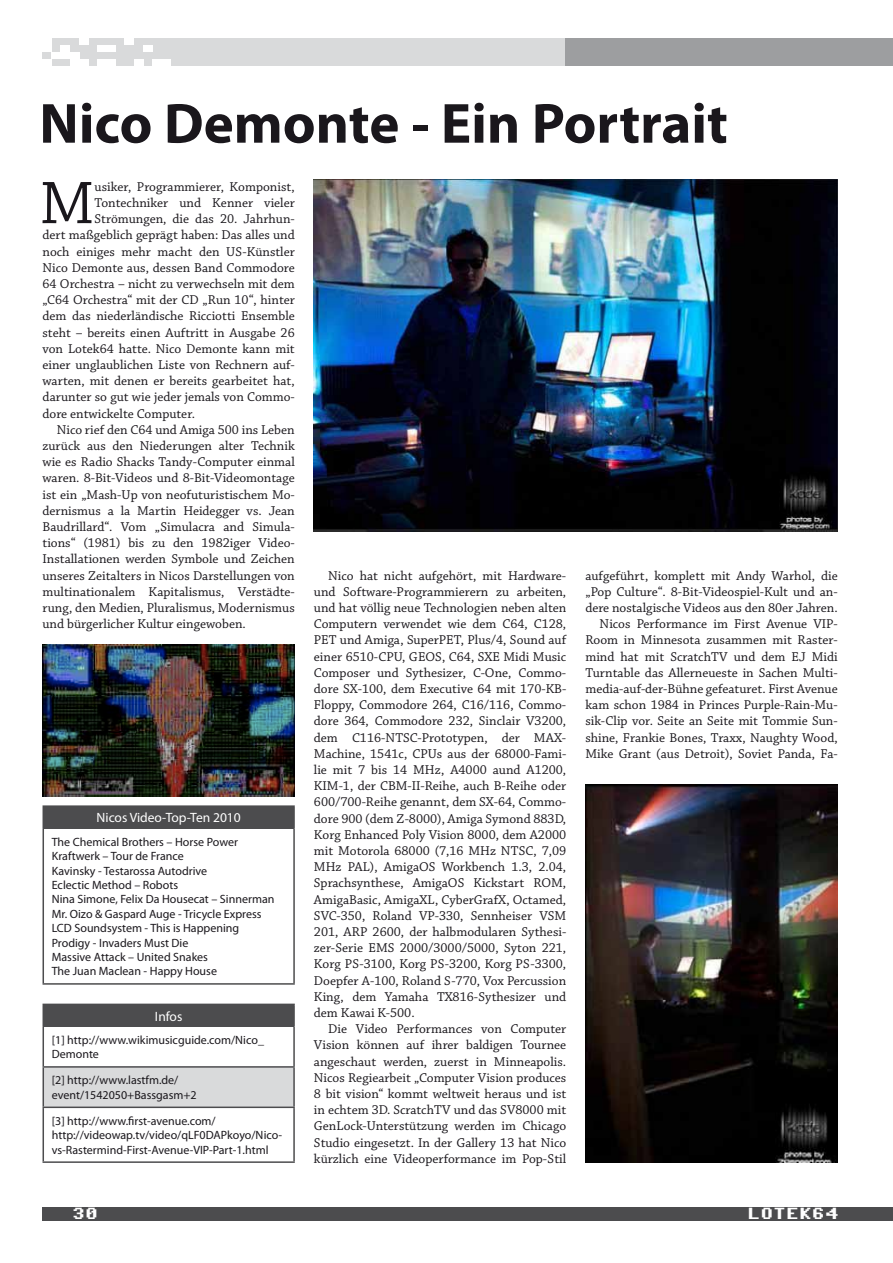
<style>
.page{position:relative;width:893px;height:1263px;background:#fff}
.page>*{position:absolute;margin:0;border:0;box-sizing:border-box;transform-origin:0 0}
.t1{font:63.3px "Chaparral Pro";color:#1a171c}
.t2{font:700 57px "Myriad Pro";color:#1a171c}
.t3{font:16.5px "Commodore 64";color:#fff}
.t4{font:13.5px/16.2px "Chaparral Pro";color:#1a171c;text-align:justify}
.t5{font:13.5px "Myriad Pro";color:#fff}
.t6{font:12px/14.4px "Myriad Pro";color:#1a171c}
</style>
<div class="page">
<div style="left:43px;top:806px;width:251px;height:22px;background:#4c4c4e"></div>
<hr style="left:43px;top:805px;width:252px;height:2px;background:#4c4c4e">
<hr style="left:293px;top:807px;width:2px;height:21px;background:#4c4c4e">
<hr style="left:43px;top:828px;width:1px;height:155px;background:#4c4c4e">
<hr style="left:293px;top:828px;width:2px;height:155px;background:#4c4c4e">
<hr style="left:43px;top:983px;width:252px;height:2px;background:#4c4c4e">
<div style="left:43px;top:1004px;width:251px;height:22px;background:#4c4c4e"></div>
<div style="left:43px;top:1067px;width:251px;height:40px;background:#d9dadb"></div>
<hr style="left:43px;top:1003px;width:252px;height:2px;background:#4c4c4e">
<hr style="left:293px;top:1005px;width:2px;height:21px;background:#4c4c4e">
<hr style="left:43px;top:1026px;width:1px;height:40px;background:#4c4c4e">
<hr style="left:293px;top:1026px;width:2px;height:40px;background:#4c4c4e">
<hr style="left:43px;top:1066px;width:252px;height:2px;background:#4c4c4e">
<hr style="left:43px;top:1068px;width:1px;height:38px;background:#4c4c4e">
<hr style="left:293px;top:1068px;width:2px;height:38px;background:#4c4c4e">
<hr style="left:43px;top:1106px;width:252px;height:2px;background:#4c4c4e">
<hr style="left:43px;top:1108px;width:1px;height:53px;background:#4c4c4e">
<hr style="left:293px;top:1108px;width:2px;height:53px;background:#4c4c4e">
<hr style="left:43px;top:1161px;width:252px;height:2px;background:#4c4c4e">
<img style="left:585px;top:785px;width:253px;height:378px">
<img style="left:314px;top:180px;width:524px;height:351px">
<img style="left:43px;top:644px;width:251px;height:152px">
<div style="left:43px;top:38px;width:522px;height:27px;background:#d9dadb"></div>
<div style="left:565px;top:38px;width:328px;height:27px;background:#9d9ea0"></div>
<div style="left:143px;top:45px;width:9px;height:7px;background:#fff"></div>
<div style="left:52px;top:52px;width:9px;height:7px;background:#fff"></div>
<div style="left:61px;top:45px;width:9px;height:7px;background:#fff"></div>
<div style="left:43px;top:38px;width:9px;height:7px;background:#fff"></div>
<div style="left:125px;top:38px;width:9px;height:7px;background:#fff"></div>
<div style="left:79px;top:38px;width:9px;height:7px;background:#fff"></div>
<div style="left:97px;top:45px;width:10px;height:7px;background:#fff"></div>
<div style="left:107px;top:45px;width:9px;height:7px;background:#fff"></div>
<div style="left:43px;top:45px;width:9px;height:7px;background:#fff"></div>
<div style="left:61px;top:52px;width:9px;height:7px;background:#fff"></div>
<div style="left:70px;top:52px;width:9px;height:7px;background:#fff"></div>
<div style="left:70px;top:59px;width:9px;height:6px;background:#fff"></div>
<div style="left:79px;top:59px;width:9px;height:6px;background:#fff"></div>
<div style="left:97px;top:59px;width:10px;height:6px;background:#fff"></div>
<div style="left:107px;top:59px;width:9px;height:6px;background:#fff"></div>
<div style="left:134px;top:59px;width:9px;height:6px;background:#fff"></div>
<div style="left:152px;top:59px;width:9px;height:6px;background:#fff"></div>
<div style="left:161px;top:59px;width:10px;height:6px;background:#fff"></div>
<div style="left:43px;top:59px;width:9px;height:6px;background:#fff"></div>
<div style="left:43px;top:1207px;width:850px;height:13px;background:#4c4c4e"></div>
<h2 class="t2" style="left:39px;top:86px;width:690px">Nico Demonte - Ein Portrait</h2>
<h1 class="t1" style="left:40px;top:168px;width:57px">M</h1>
<p class="t4" style="left:95px;top:179px;width:202px">usiker, Programmierer, Komponist,</p>
<p class="t4" style="left:95px;top:195px;width:202px">Tontechniker und Kenner vieler</p>
<p class="t4" style="left:95px;top:211px;width:202px">Strömungen, die das 20. Jahrhun-</p>
<p class="t4" style="left:43px;top:228px;width:254px">dert maßgeblich geprägt haben: Das alles und</p>
<p class="t4" style="left:43px;top:244px;width:254px">noch einiges mehr macht den US-Künstler</p>
<p class="t4" style="left:43px;top:260px;width:254px">Nico Demonte aus, dessen Band Commodore</p>
<p class="t4" style="left:43px;top:276px;width:254px">64 Orchestra – nicht zu verwechseln mit dem</p>
<p class="t4" style="left:43px;top:292px;width:254px">„C64 Orchestra“ mit der CD „Run 10“, hinter</p>
<p class="t4" style="left:43px;top:309px;width:254px">dem das niederländische Ricciotti Ensemble</p>
<p class="t4" style="left:43px;top:325px;width:254px">steht – bereits einen Auftritt in Ausgabe 26</p>
<p class="t4" style="left:43px;top:341px;width:254px">von Lotek64 hatte. Nico Demonte kann mit</p>
<p class="t4" style="left:43px;top:357px;width:254px">einer unglaublichen Liste von Rechnern auf-</p>
<p class="t4" style="left:43px;top:373px;width:254px">warten, mit denen er bereits gearbeitet hat,</p>
<p class="t4" style="left:43px;top:390px;width:254px">darunter so gut wie jeder jemals von Commo-</p>
<p class="t4" style="left:43px;top:406px;width:154px">dore entwickelte Computer.</p>
<p class="t4" style="left:57px;top:422px;width:239px">Nico rief den C64 und Amiga 500 ins Leben</p>
<p class="t4" style="left:43px;top:438px;width:254px">zurück aus den Niederungen alter Technik</p>
<p class="t4" style="left:43px;top:454px;width:254px">wie es Radio Shacks Tandy-Computer einmal</p>
<p class="t4" style="left:43px;top:471px;width:254px">waren. 8-Bit-Videos und 8-Bit-Videomontage</p>
<p class="t4" style="left:43px;top:487px;width:254px">ist ein „Mash-Up von neofuturistischem Mo-</p>
<p class="t4" style="left:43px;top:503px;width:254px">dernismus a la Martin Heidegger vs. Jean</p>
<p class="t4" style="left:43px;top:519px;width:254px">Baudrillard“. Vom „Simulacra and Simula-</p>
<p class="t4" style="left:43px;top:535px;width:254px">tions“ (1981) bis zu den 1982iger Video-</p>
<p class="t4" style="left:43px;top:552px;width:254px">Installationen werden Symbole und Zeichen</p>
<p class="t4" style="left:43px;top:568px;width:254px">unseres Zeitalters in Nicos Darstellungen von</p>
<p class="t4" style="left:43px;top:584px;width:254px">multinationalem Kapitalismus, Verstädte-</p>
<p class="t4" style="left:43px;top:600px;width:254px">rung, den Medien, Pluralismus, Modernismus</p>
<p class="t4" style="left:43px;top:616px;width:205px">und bürgerlicher Kultur eingewoben.</p>
<p class="t5" style="left:97px;top:809px;width:146px">Nicos Video-Top-Ten 2010</p>
<p class="t6" style="left:52px;top:834px;width:224px">The Chemical Brothers – Horse Power<br>Kraftwerk – Tour de France<br>Kavinsky - Testarossa Autodrive<br>Eclectic Method – Robots<br>Nina Simone, Felix Da Housecat – Sinnerman<br>Mr. Oizo &amp; Gaspard Auge - Tricycle Express<br>LCD Soundsystem - This is Happening<br>Prodigy - Invaders Must Die<br>Massive Attack – United Snakes<br>The Juan Maclean - Happy House</p>
<p class="t5" style="left:155px;top:1008px;width:29px">Infos</p>
<p class="t6" style="left:52px;top:1032px;width:214px">[1] http://www.wikimusicguide.com/Nico_<br>Demonte</p>
<p class="t6" style="left:52px;top:1073px;width:146px">[2] http://www.lastfm.de/ event/1542050+Bassgasm+2</p>
<p class="t6" style="left:52px;top:1113px;width:232px">[3] http://www.first-avenue.com/ http://videowap.tv/video/qLF0DAPkoyo/Nico&shy;vs-Rastermind-First-Avenue-VIP-Part-1.html</p>
<p class="t4" style="left:314px;top:568px;width:254px;text-indent:14px">Nico hat nicht aufgehört, mit Hardware&shy;und Software-Programmierern zu arbeiten, und hat völlig neue Technologien neben alten Computern verwendet wie dem C64, C128, PET und Amiga, SuperPET, Plus/4, Sound auf einer 6510-CPU, GEOS, C64, SXE Midi Music Composer und Sythesizer, C-One, Commo&shy;dore SX-100, dem Executive 64 mit 170-KB-Floppy, Commodore 264, C16/116, Commo&shy;dore 364, Commodore 232, Sinclair V3200, dem C116-NTSC-Prototypen, der MAX-Machine, 1541c, CPUs aus der 68000-Fami&shy;lie mit 7 bis 14 MHz, A4000 aund A1200, KIM-1, der CBM-II-Reihe, auch B-Reihe oder 600/700-Reihe genannt, dem SX-64, Commo&shy;dore 900 (dem Z-8000), Amiga Symond 883D, Korg Enhanced Poly Vision 8000, dem A2000 mit Motorola 68000 (7,16 MHz NTSC, 7,09<br>MHz PAL), AmigaOS Workbench 1.3, 2.04, Sprachsynthese, AmigaOS Kickstart ROM, AmigaBasic, AmigaXL, CyberGrafX, Octamed, SVC-350, Roland VP-330, Sennheiser VSM 201, ARP 2600, der halbmodularen Sythesi&shy;zer-Serie EMS 2000/3000/5000, Syton 221, Korg PS-3100, Korg PS-3200, Korg PS-3300, Doepfer A-100, Roland S-770, Vox Percussion King, dem Yamaha TX816-Sythesizer und dem Kawai K-500.</p>
<p class="t4" style="left:314px;top:1021px;width:254px;text-indent:14px">Die Video Performances von Computer Vision können auf ihrer baldigen Tournee angeschaut werden, zuerst in Minneapolis.<br>Nicos Regiearbeit „Computer Vision produces 8 bit vision“ kommt weltweit heraus und ist in echtem 3D. ScratchTV und das SV8000 mit GenLock-Unterstützung werden im Chicago Studio eingesetzt. In der Gallery 13 hat Nico kürzlich eine Videoperformance im Pop-Stil</p>
<p class="t4" style="left:585px;top:568px;width:254px;text-align:right">aufgeführt, komplett mit Andy Warhol, die „Pop Culture“. 8-Bit-Videospiel-Kult und an&shy;dere nostalgische Videos aus den 80er Jahren.<br>Nicos Performance im First Avenue VIP-Room in Minnesota zusammen mit Raster&shy;mind hat mit ScratchTV und dem EJ Midi Turntable das Allerneueste in Sachen Multi&shy;media-auf-der-Bühne gefeaturet. First Avenue kam schon 1984 in Princes Purple-Rain-Mu&shy;sik-Clip vor. Seite an Seite mit Tommie Sun&shy;shine, Frankie Bones, Traxx, Naughty Wood, Mike Grant (aus Detroit), Soviet Panda, Fa-</p>
<p class="t3" style="left:72px;top:1206px;width:27px">30</p>
<p class="t3" style="left:747px;top:1206px;width:92px">LOTEK64</p>
</div>
